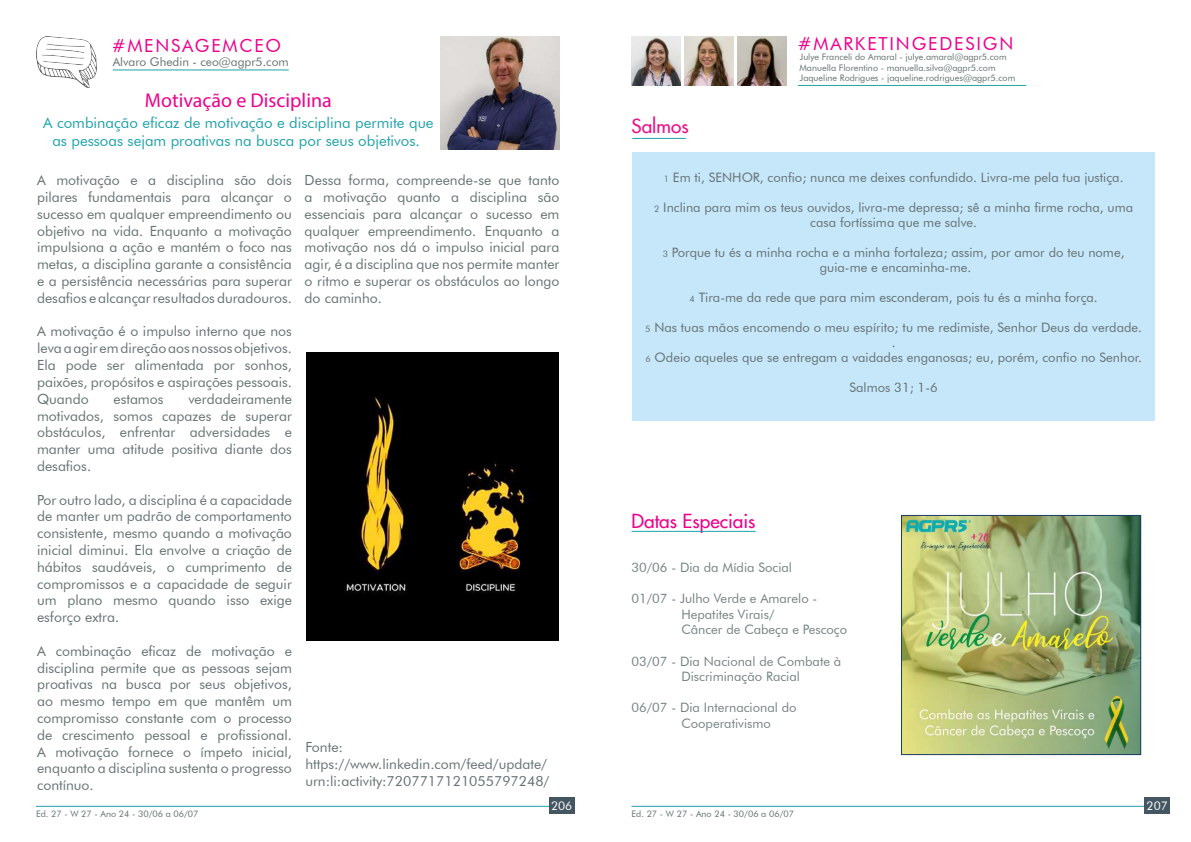
<style>
.page{position:relative;width:1191px;height:842px;background:#fff}
.page>*{position:absolute;margin:0;border:0;box-sizing:border-box;transform-origin:0 0}
.t1{font:20px "Myriad Pro";color:#ed028c}
.t2{font:500 19px "Futura";color:#ed028c}
.t3{font:500 19px "Futura";color:#e9128a}
.t4{font:18px "Futura BT";letter-spacing:.1em;color:#ed028c}
.t5{font:15px/18px "Futura BT";color:#1ea2aa;text-align:center}
.t6{font:14px/16.8px "Futura BT";color:#657173;text-align:justify}
.t7{font:13px/15px "Futura BT";color:#657173;text-align:center}
.t8{font:13px/15.6px "Futura BT";color:#768182}
.t9{font:12px "Futura BT";color:#657173}
.t10{font:12px "Futura BT";color:#fff}
.t11{font:9px/10.6px "Futura BT";color:#657173}
.s1{font-size:9px}
</style>
<div class="page">
<hr style="left:36px;top:806px;width:523px;height:1px;background:#1ea2aa">
<hr style="left:631px;top:806px;width:524px;height:1px;background:#1ea2aa">
<div style="left:549px;top:798px;width:25px;height:16px;background:#445662"></div>
<div style="left:1144px;top:798px;width:26px;height:16px;background:#445662"></div>
<div style="left:632px;top:152px;width:523px;height:269px;background:#c5e7f9"></div>
<hr style="left:798px;top:85px;width:228px;height:1px;background:#1ea2aa">
<img style="left:631px;top:36px;width:49px;height:49px">
<img style="left:684px;top:36px;width:49px;height:49px">
<img style="left:737px;top:36px;width:49px;height:49px">
<hr style="left:632px;top:138px;width:54px;height:1px;background:#1ea2aa">
<hr style="left:631px;top:531px;width:124px;height:1px;background:#1ea2aa">
<img style="left:440px;top:36px;width:119px;height:114px">
<hr style="left:113px;top:69px;width:176px;height:1px;background:#1ea2aa">
<img style="left:36px;top:37px;width:61px;height:51px">
<img style="left:903px;top:517px;width:236px;height:236px">
<div style="left:901px;top:515px;width:240px;height:240px;border:1px solid #1b3e63"></div>
<img style="left:306px;top:353px;width:252px;height:288px">
<p class="t4" style="left:112px;top:34px;width:171px">#MENSAGEMCEO</p>
<p class="t9" style="left:113px;top:54px;width:177px">Alvaro Ghedin - ceo@agpr5.com</p>
<h1 class="t1" style="left:145px;top:87px;width:188px">Motivação e Disciplina</h1>
<p class="t5" style="left:43px;top:114px;width:392px">A combinação eficaz de motivação e disciplina permite que as pessoas sejam proativas na busca por seus objetivos.</p>
<p class="t6" style="left:37px;top:172px;width:256px">A motivação e a disciplina são dois pilares fundamentais para alcançar o sucesso em qualquer empreendimento ou objetivo na vida. Enquanto a motivação impulsiona a ação e mantém o foco nas metas, a disciplina garante a consistência e a persistência necessárias para superar desafios e alcançar resultados duradouros.</p>
<p class="t6" style="left:37px;top:323px;width:256px">A motivação é o impulso interno que nos leva a agir em direção aos nossos objetivos.<br>Ela pode ser alimentada por sonhos, paixões, propósitos e aspirações pessoais.<br>Quando</p>
<p class="t6" style="left:37px;top:390px;width:256px;text-indent:151px">verdadeiramente motivados, somos capazes de superar obstáculos, enfrentar adversidades e manter uma atitude positiva diante dos desafios.</p>
<p class="t6" style="left:37px;top:491px;width:256px">Por outro lado, a disciplina é a capacidade de manter um padrão de comportamento consistente, mesmo quando a motivação inicial diminui. Ela envolve a criação de hábitos saudáveis, o cumprimento de compromissos e a capacidade de seguir um plano mesmo quando isso exige esforço extra.</p>
<p class="t6" style="left:37px;top:642px;width:256px">A combinação eficaz de motivação e disciplina permite que as pessoas sejam proativas na busca por seus objetivos, ao mesmo tempo em que mantêm um compromisso constante com o processo de crescimento pessoal e profissional.<br>A motivação fornece o ímpeto inicial, enquanto a disciplina sustenta o progresso contínuo.</p>
<p class="t6" style="left:113px;top:390px;width:52px">estamos</p>
<p class="t6" style="left:305px;top:172px;width:256px">Dessa forma, compreende-se que tanto a motivação quanto a disciplina são essenciais para alcançar o sucesso em qualquer empreendimento. Enquanto a motivação nos dá o impulso inicial para agir, é a disciplina que nos permite manter o ritmo e superar os obstáculos ao longo do caminho.</p>
<p class="t6" style="left:305px;top:739px;width:246px;text-align:left">Fonte: https://www.linkedin.com/feed/update/ urn:li:activity:7207717121055797248/</p>
<h2 class="t3" style="left:631px;top:114px;width:59px">Salmos</h2>
<p class="t4" style="left:798px;top:32px;width:217px">#MARKETINGEDESIGN</p>
<p class="t11" style="left:799px;top:51px;width:217px">Julye Franceli do Amaral - julye.amaral@agpr5.com<br>Manuella Florentino - manuella.silva@agpr5.com<br>Jaqueline Rodrigues - jaqueline.rodrigues@agpr5.com</p>
<p class="t7" style="left:664px;top:170px;width:461px"><span class="s1">1</span> Em ti, SENHOR, confio; nunca me deixes confundido. Livra-me pela tua justiça.</p>
<p class="t7" style="left:654px;top:200px;width:480px"><span class="s1">2</span> Inclina para mim os teus ouvidos, livra-me depressa; sê a minha firme rocha, uma casa fortíssima que me salve.</p>
<p class="t7" style="left:663px;top:245px;width:463px"><span class="s1">3</span> Porque tu és a minha rocha e a minha fortaleza; assim, por amor do teu nome, guia-me e encaminha-me.</p>
<p class="t7" style="left:689px;top:290px;width:410px"><span class="s1">4</span> Tira-me da rede que para mim esconderam, pois tu és a minha força.</p>
<p class="t7" style="left:645px;top:320px;width:498px"><span class="s1">5</span> Nas tuas mãos encomendo o meu espírito; tu me redimiste, Senhor Deus da verdade. .<br><span class="s1">6</span> Odeio aqueles que se entregam a vaidades enganosas; eu, porém, confio no Senhor.</p>
<p class="t7" style="left:849px;top:380px;width:90px">Salmos 31; 1-6</p>
<h2 class="t2" style="left:631px;top:509px;width:126px">Datas Especiais</h2>
<p class="t8" style="left:631px;top:559px;width:162px">30/06 - Dia da Mídia Social</p>
<p class="t8" style="left:681px;top:591px;width:167px;text-indent:-50px">01/07 - Julho Verde e Amarelo -<br>Hepatites Virais/<br>Câncer de Cabeça e Pescoço</p>
<p class="t8" style="left:681px;top:653px;width:161px;text-indent:-50px">03/07 - Dia Nacional de Combate à<br>Discriminação Racial</p>
<p class="t8" style="left:681px;top:700px;width:117px;text-indent:-50px">06/07 - Dia Internacional do<br>Cooperativismo</p>
<p class="t10" style="left:551px;top:798px;width:23px">206</p>
<p class="t10" style="left:1146px;top:798px;width:23px">207</p>
<p class="t11" style="left:36px;top:808px;width:164px">Ed. 27 - W 27 - Ano 24 - 30/06 a 06/07</p>
<p class="t11" style="left:631px;top:808px;width:164px">Ed. 27 - W 27 - Ano 24 - 30/06 a 06/07</p>
</div>
